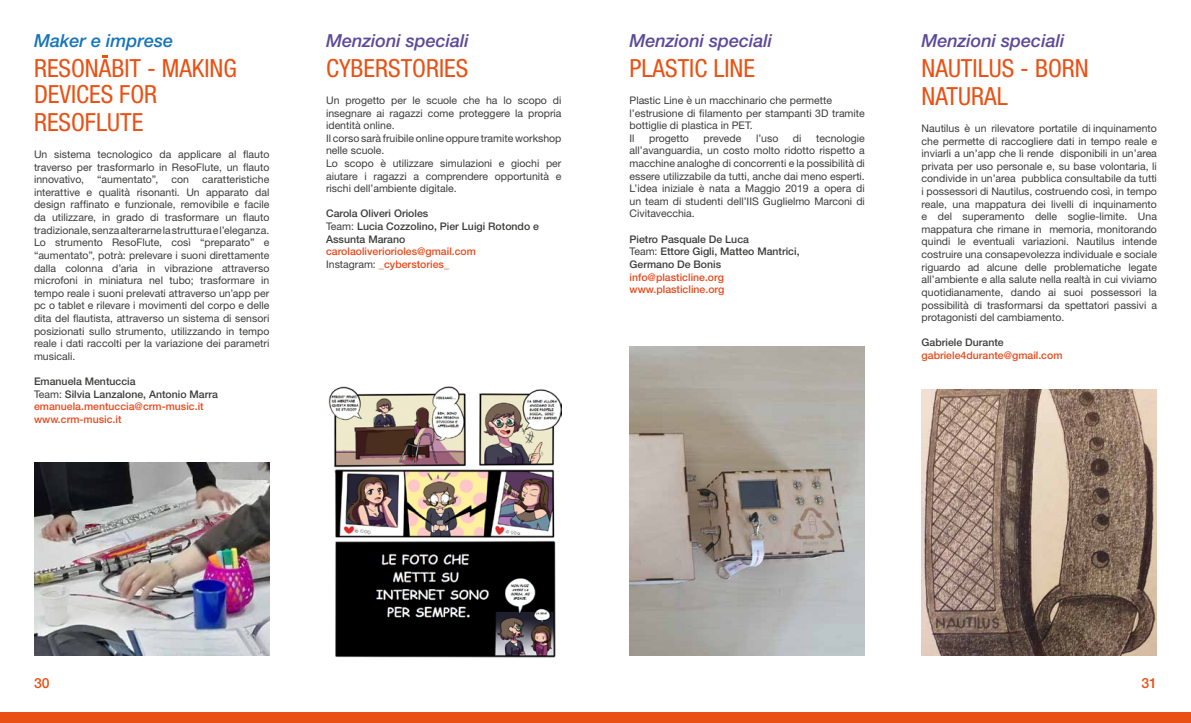
<style>
.page{position:relative;width:1191px;height:723px;background:#fff}
.page>*{position:absolute;margin:0;border:0;box-sizing:border-box;transform-origin:0 0}
.t1{font:condensed 25px/27px "Helvetica Neue LT Std";color:#e95114}
.t2{font:italic 500 18px "Helvetica Neue LT Std";color:#5d4998}
.t3{font:italic 500 18px "Helvetica Neue LT Std";color:#1674ba}
.t4{font:500 14px "Helvetica Neue LT Std";color:#e95114}
.t5{font:10.5px/12.6px "Helvetica Neue LT Std";color:#3c3c3b;text-align:justify}
.t6{font:500 10.5px/12.6px "Helvetica Neue LT Std";color:#e8491b}
.t7{font:500 10.5px/12.6px "Helvetica Neue LT Std";color:#3c3c3b}
.s1{color:#3c3c3b}
.s2{font-weight:400;color:#3c3c3b}
.s3{font-weight:400}
</style>
<div class="page">
<img style="left:629px;top:347px;width:236px;height:309px">
<img style="left:921px;top:390px;width:236px;height:266px">
<img style="left:34px;top:462px;width:235px;height:194px">
<img style="left:328px;top:386px;width:233px;height:272px">
<svg style="left:102px;top:55px;width:6px;height:3px"></svg>
<div style="left:0;top:713px;width:1191px;height:10px;background:#e95114"></div>
<h2 class="t3" style="left:34px;top:30px;width:141px">Maker e imprese</h2>
<h1 class="t1" style="left:34px;top:55px;width:204px">RESONABIT - MAKING<br>DEVICES FOR<br>RESOFLUTE</h1>
<p class="t5" style="left:34px;top:148px;width:237px">Un sistema tecnologico da applicare al flauto traverso per trasformarlo in ResoFlute, un flauto innovativo,</p>
<p class="t5" style="left:34px;top:173px;width:237px;text-indent:168px">caratteristiche interattive e qualità risonanti. Un apparato dal design raffinato e funzionale, removibile e facile da utilizzare, in grado di trasformare un flauto tradizionale, senza alterarne la struttura e l’eleganza.<br>Lo strumento ResoFlute, così “preparato” e “aumentato”, potrà: prelevare i suoni direttamente dalla colonna d’aria in vibrazione attraverso microfoni in miniatura nel tubo; trasformare in tempo reale i suoni prelevati attraverso un’app per pc o tablet e rilevare i movimenti del corpo e delle dita del flautista, attraverso un sistema di sensori posizionati sullo strumento, utilizzando in tempo reale i dati raccolti per la variazione dei parametri musicali.</p>
<p class="t6" style="left:34px;top:375px;width:185px"><span class="s1">Emanuela Mentuccia<br></span><span class="s2">Team:</span> <span class="s1">Silvia Lanzalone, Antonio Marra </span>emanuela.mentuccia@crm-music.it www.crm-music.it</p>
<p class="t5" style="left:97px;top:173px;width:62px">“aumentato”,</p>
<p class="t5" style="left:171px;top:173px;width:19px">con</p>
<h2 class="t2" style="left:326px;top:30px;width:144px">Menzioni speciali</h2>
<h2 class="t2" style="left:629px;top:30px;width:144px">Menzioni speciali</h2>
<h2 class="t2" style="left:921px;top:30px;width:144px">Menzioni speciali</h2>
<h1 class="t1" style="left:326px;top:55px;width:144px">CYBERSTORIES</h1>
<p class="t5" style="left:326px;top:94px;width:237px;text-align:left">Un progetto per le scuole che ha lo scopo di insegnare ai ragazzi come proteggere la propria identità online.<br>Il corso sarà fruibile online oppure tramite workshop nelle scuole.<br>Lo scopo è utilizzare simulazioni e giochi per aiutare i ragazzi a comprendere opportunità e rischi dell’ambiente digitale.</p>
<p class="t7" style="left:326px;top:207px;width:214px">Carola Oliveri Orioles<br><span class="s3">Team:</span> Lucia Cozzolino, Pier Luigi Rotondo e<br>Assunta Marano</p>
<p class="t6" style="left:326px;top:245px;width:151px">carolaoliveriorioles@gmail.com<br><span class="s2">Instagram:</span> _cyberstories_</p>
<h1 class="t1" style="left:629px;top:55px;width:127px">PLASTIC LINE</h1>
<p class="t5" style="left:629px;top:94px;width:237px;text-align:left">Plastic Line è un macchinario che permette l’estrusione di filamento per stampanti 3D tramite bottiglie di plastica in PET.<br>Il</p>
<p class="t5" style="left:629px;top:132px;width:237px;text-indent:186px">tecnologie all’avanguardia, un costo molto ridotto rispetto a macchine analoghe di concorrenti e la possibilità di essere utilizzabile da tutti, anche dai meno esperti.<br>L’idea iniziale è nata a Maggio 2019 a opera di un team di studenti dell’IIS Guglielmo Marconi di Civitavecchia.</p>
<p class="t7" style="left:629px;top:233px;width:172px">Pietro Pasquale De Luca<br><span class="s3">Team:</span> Ettore Gigli, Matteo Mantrici,<br>Germano De Bonis</p>
<p class="t6" style="left:629px;top:270px;width:96px">info@plasticline.org www.plasticline.org</p>
<p class="t5" style="left:649px;top:132px;width:41px">progetto</p>
<p class="t5" style="left:703px;top:132px;width:39px">prevede</p>
<p class="t5" style="left:756px;top:132px;width:24px">l’uso</p>
<p class="t5" style="left:793px;top:132px;width:10px">di</p>
<h1 class="t1" style="left:921px;top:54px;width:169px;line-height:28px">NAUTILUS - BORN<br>NATURAL</h1>
<p class="t5" style="left:921px;top:122px;width:237px">Nautilus è un rilevatore portatile di inquinamento che permette di raccogliere dati in tempo reale e inviarli a un’app che li rende disponibili in un’area privata per uso personale e, su base volontaria, li condivide in un’area pubblica consultabile da tutti i possessori di Nautilus, costruendo così, in tempo reale, una mappatura dei livelli di inquinamento e del superamento delle soglie-limite. Una mappatura che rimane in memoria, monitorando quindi le eventuali variazioni. Nautilus intende costruire una consapevolezza individuale e sociale riguardo ad alcune delle problematiche legate all’ambiente e alla salute nella realtà in cui viviamo quotidianamente, dando ai suoi possessori la possibilità di trasformarsi da spettatori passivi a protagonisti del cambiamento.</p>
<p class="t7" style="left:921px;top:336px;width:84px">Gabriele Durante</p>
<p class="t6" style="left:921px;top:349px;width:142px">gabriele4durante@gmail.com</p>
<h3 class="t4" style="left:34px;top:674px;width:17px">30</h3>
<h3 class="t4" style="left:1141px;top:674px;width:17px">31</h3>
</div>
